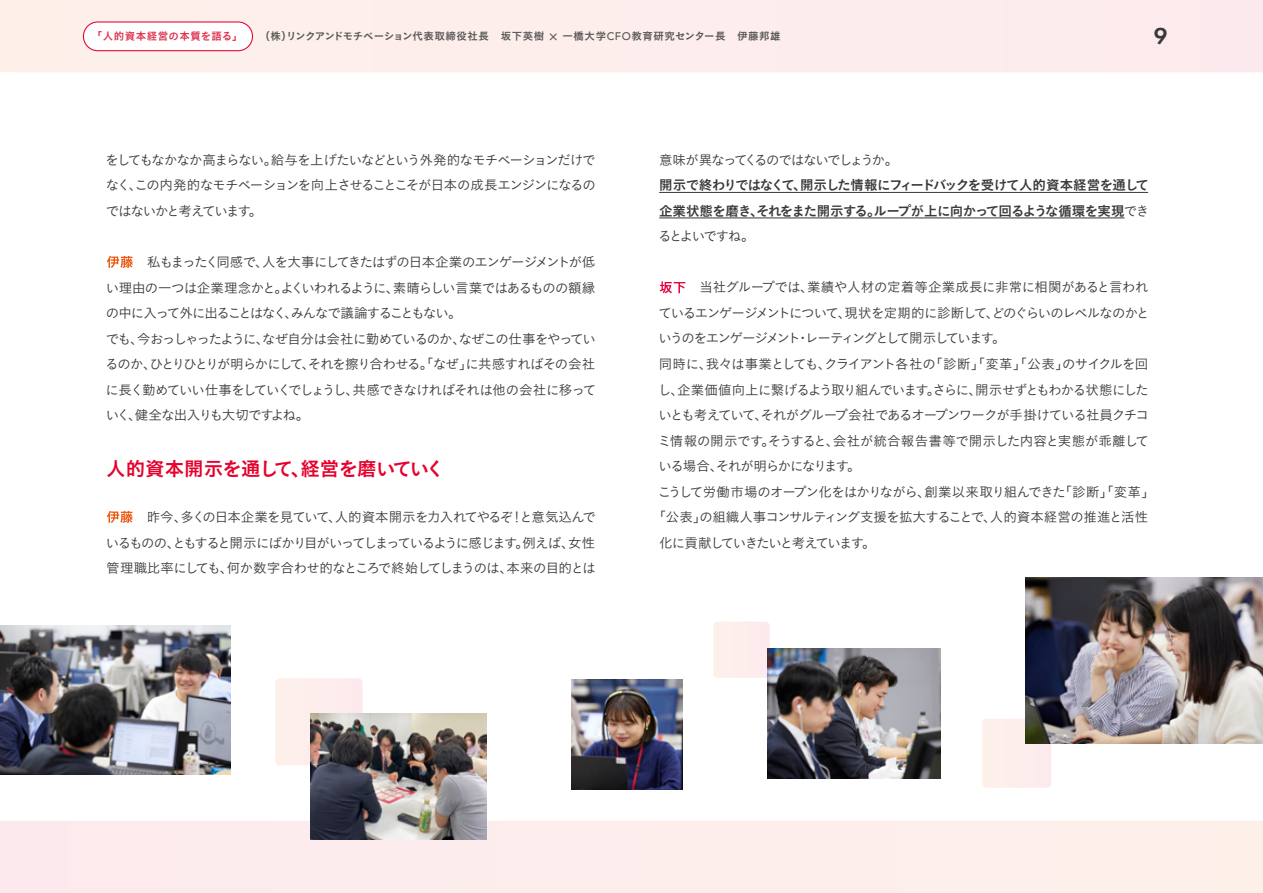
<style>
.page{position:relative;width:1263px;height:893px;background:#fff}
.page>*{position:absolute;margin:0;border:0;box-sizing:border-box;transform-origin:0 0}
.t1{font:600 24px "Futura PT";color:#39393b}
.t2{font:19.5px "Koburina Go Std W6";letter-spacing:-.04em;color:#e6002d}
.t3{font:13.5px/25.5px "Koburina Go Std W3";letter-spacing:-.08em;color:#39393b;text-align:justify}
.t4{font:13.5px/25.5px "Koburina Go Std W6";letter-spacing:-.05em;color:#39393b}
.t5{font:13.5px "Koburina Go Std W3";letter-spacing:-.06em;color:#39393b}
.t6{font:13.5px "Koburina Go Std W3";letter-spacing:-.04em;color:#39393b}
.t7{font:13.5px "Koburina Go Std W3";letter-spacing:-.015em;color:#39393b}
.t8{font:13.5px "Koburina Go Std W3";letter-spacing:-.03em;color:#39393b}
.t9{font:13.5px "Koburina Go Std W3";letter-spacing:-.125em;color:#39393b}
.t10{font:13.5px "Koburina Go Std W3";letter-spacing:-.12em;color:#39393b}
.t11{font:13.5px "Koburina Go Std W3";letter-spacing:-.115em;color:#39393b}
.t12{font:13.5px "Koburina Go Std W3";letter-spacing:-.135em;color:#39393b}
.t13{font:10.5px "Koburina Go Std W6";letter-spacing:.05em;color:#575756}
.t14{font:10.5px "Koburina Go Std W6";letter-spacing:.05em;color:#de314e}
.s1{font-family:"Koburina Go Std W3";font-size:15px}
.s2{font-family:"Avenir";font-weight:500;font-size:10.95px}
.s3{font-family:"Koburina Go Std W6";color:#fff}
.s4{font-family:"Koburina Go Std W3"}
</style>
<div class="page">
<div style="left:0;top:821px;width:1263px;height:72px;background:#fdeeec"></div>
<div style="left:0;top:0;width:1263px;height:72px;background:#fdedec"></div>
<div style="left:83px;top:22px;width:169px;height:29px;background:#fff;border-radius:14px"></div>
<div style="left:83px;top:21px;width:170px;height:30px;border:1px solid #e6002d;border-radius:14px"></div>
<hr style="left:659px;top:192px;width:489px;height:1px;background:#39393b">
<hr style="left:659px;top:218px;width:465px;height:1px;background:#39393b">
<img style="left:572px;top:679px;width:110px;height:111px">
<img style="left:767px;top:648px;width:173px;height:131px">
<img style="left:0;top:625px;width:230px;height:149px">
<div style="left:713px;top:621px;width:57px;height:57px;background:#fdeeec;border-radius:4px"></div>
<div style="left:982px;top:719px;width:69px;height:69px;background:#fdeeec;border-radius:4px"></div>
<div style="left:275px;top:678px;width:87px;height:87px;background:#fdeeeb;border-radius:4px"></div>
<img style="left:1025px;top:578px;width:238px;height:165px">
<img style="left:310px;top:713px;width:177px;height:127px">
<p class="t14" style="left:92px;top:28px;width:152px">「人的資本経営の本質を語る」</p>
<p class="t13" style="left:259px;top:28px;width:523px">（株）リンクアンドモチベーション代表取締役社長　坂下英樹 <span class="s1">×</span> 一橋大学<span class="s2">CFO</span>教育研究センター長　伊藤邦雄</p>
<h1 class="t1" style="left:1154px;top:21px;width:15px">9</h1>
<p class="t3" style="left:106px;top:147px;width:492px">をしてもなかなか高まらない。給与を上げたいなどという外発的なモチベーションだけでなく、この内発的なモチベーションを向上させることこそが日本の成長エンジンになるのではないかと考えています。</p>
<p class="t3" style="left:105px;top:249px;width:492px;text-align:left"><span class="s3">伊藤</span>　私もまったく同感で、人を大事にしてきたはずの日本企業のエンゲージメントが低い理由の一つは企業理念かと。よくいわれるように、素晴らしい言葉ではあるものの額縁の中に入って外に出ることはなく、みんなで議論することもない。<br>でも、今おっしゃったように、なぜ自分は会社に勤めているのか、なぜこの仕事をやっているのか、ひとりひとりが明らかにして、それを擦り合わせる。「なぜ」に共感すればその会社に長く勤めていい仕事をしていくでしょうし、共感できなければそれは他の会社に移っていく、健全な出入りも大切ですよね。</p>
<h2 class="t2" style="left:106px;top:454px;width:340px">人的資本開示を通して、経営を磨いていく</h2>
<p class="t3" style="left:106px;top:504px;width:492px"><span class="s3">伊藤</span>　昨今、多くの日本企業を見ていて、人的資本開示を力入れてやるぞ！と意気込んでいるものの、ともすると開示にばかり目がいってしまっているように感じます。例えば、女性管理職比率にしても、何か数字合わせ的なところで終始してしまうのは、本来の目的とは</p>
<p class="t10" style="left:659px;top:150px;width:241px">意味が異なってくるのではないでしょうか。</p>
<p class="t4" style="left:659px;top:173px;width:492px">開示で終わりではなくて、開示した情報にフィードバックを受けて人的資本経営を通して企業状態を磨き、それをまた開示する。ループが上に向かって回るような循環を実現<span class="s4">でき</span></p>
<p class="t12" style="left:658px;top:226px;width:98px">るとよいですね。</p>
<p class="t8" style="left:659px;top:277px;width:491px"><span class="s3">坂下</span>　当社グループでは、業績や人材の定着等企業成長に非常に相関があると言われ</p>
<p class="t3" style="left:658px;top:300px;width:493px">ているエンゲージメントについて、現状を定期的に診断して、どのぐらいのレベルなのかと</p>
<p class="t9" style="left:658px;top:328px;width:349px">いうのをエンゲージメント・レーティングとして開示しています。</p>
<p class="t5" style="left:659px;top:354px;width:491px">同時に、我々は事業としても、クライアント各社の「診断」「変革」「公表」のサイクルを回</p>
<p class="t3" style="left:658px;top:376px;width:493px">し、企業価値向上に繋げるよう取り組んでいます。さらに、開示せずともわかる状態にした</p>
<p class="t3" style="left:658px;top:402px;width:492px">いとも考えていて、それがグループ会社であるオープンワークが手掛けている社員クチコ</p>
<p class="t7" style="left:658px;top:430px;width:493px">ミ情報の開示です。そうすると、会社が統合報告書等で開示した内容と実態が乖離して</p>
<p class="t3" style="left:658px;top:453px;width:204px">いる場合、それが明らかになります。</p>
<p class="t3" style="left:658px;top:478px;width:498px">こうして労働市場のオープン化をはかりながら、創業以来取り組んできた「診断」「変革」</p>
<p class="t6" style="left:652px;top:507px;width:497px">「公表」の組織人事コンサルティング支援を拡大することで、人的資本経営の推進と活性</p>
<p class="t11" style="left:659px;top:532px;width:218px">化に貢献していきたいと考えています。</p>
</div>
